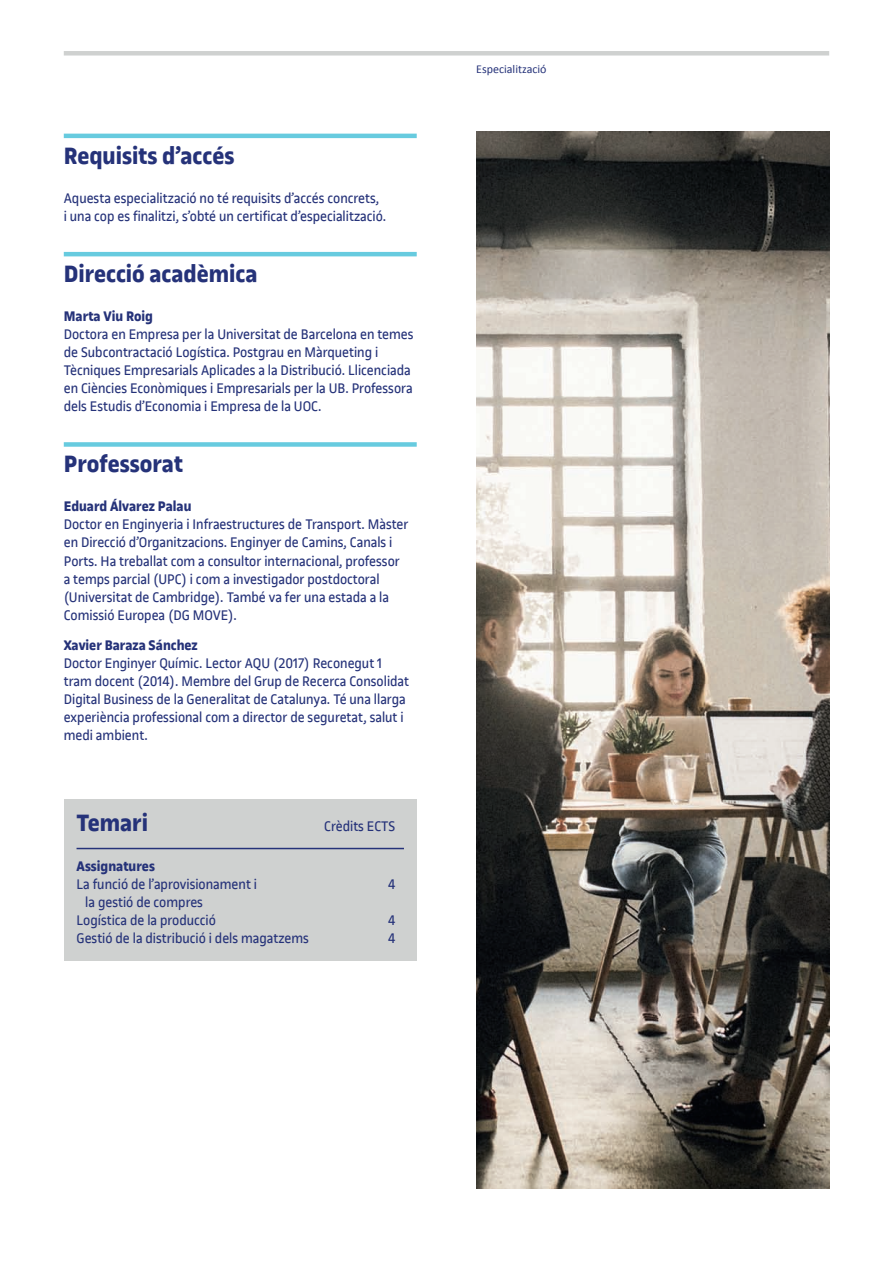
<style>
.page{position:relative;width:893px;height:1263px;background:#fff}
.page>*{position:absolute;margin:0;border:0;box-sizing:border-box;transform-origin:0 0}
.t1{font:700 25.5px "UOC Sans";color:#253279}
.t2{font:15px/18px "UOC Sans";color:#253279}
.t3{font:700 15px "UOC Sans";color:#253279}
.t4{font:12px "Calibri";color:#253279}
</style>
<div class="page">
<div style="left:64px;top:51px;width:765px;height:5px;background:#cfd1d0"></div>
<img style="left:476px;top:132px;width:353px;height:1056px">
<hr style="left:64px;top:134px;width:353px;height:4px;background:#67cbdf">
<hr style="left:64px;top:252px;width:353px;height:4px;background:#67cbdf">
<div style="left:64px;top:442px;width:353px;height:5px;background:#67cbdf"></div>
<div style="left:64px;top:799px;width:353px;height:162px;background:#cfd1d0"></div>
<hr style="left:77px;top:848px;width:327px;height:1px;background:#253279">
<h1 class="t1" style="left:64px;top:141px;width:172px">Requisits d’accés</h1>
<p class="t2" style="left:64px;top:189px;width:324px">Aquesta especialització no té requisits d’accés concrets, i una cop es finalitzi, s’obté un certificat d’especialització.</p>
<h1 class="t1" style="left:64px;top:259px;width:195px">Direcció acadèmica</h1>
<p class="t3" style="left:64px;top:308px;width:91px">Marta Viu Roig</p>
<p class="t2" style="left:64px;top:325px;width:351px">Doctora en Empresa per la Universitat de Barcelona en temes de Subcontractació Logística. Postgrau en Màrqueting i Tècniques Empresarials Aplicades a la Distribució. Llicenciada en Ciències Econòmiques i Empresarials per la UB. Professora dels Estudis d’Economia i Empresa de la UOC.</p>
<h1 class="t1" style="left:64px;top:449px;width:121px">Professorat</h1>
<p class="t3" style="left:64px;top:498px;width:129px">Eduard Álvarez Palau</p>
<p class="t2" style="left:64px;top:516px;width:346px">Doctor en Enginyeria i Infraestructures de Transport. Màster en Direcció d’Organitzacions. Enginyer de Camins, Canals i Ports. Ha treballat com a consultor internacional, professor a temps parcial (UPC) i com a investigador postdoctoral (Universitat de Cambridge). També va fer una estada a la Comissió Europea (DG MOVE).</p>
<p class="t3" style="left:64px;top:637px;width:136px">Xavier Baraza Sánchez</p>
<p class="t2" style="left:64px;top:654px;width:347px">Doctor Enginyer Químic. Lector AQU (2017) Reconegut 1 tram docent (2014). Membre del Grup de Recerca Consolidat Digital Business de la Generalitat de Catalunya. Té una llarga experiència professional com a director de seguretat, salut i medi ambient.</p>
<h1 class="t1" style="left:77px;top:808px;width:73px">Temari</h1>
<p class="t2" style="left:324px;top:817px;width:73px">Crèdits ECTS</p>
<p class="t3" style="left:77px;top:857px;width:80px">Assignatures</p>
<p class="t2" style="left:77px;top:875px;width:182px">La funció de l’aprovisionament i</p>
<p class="t2" style="left:388px;top:875px;width:9px">4</p>
<p class="t2" style="left:77px;top:893px;width:141px;text-align:center">la gestió de compres<br>Logística de la producció</p>
<p class="t2" style="left:388px;top:911px;width:9px">4</p>
<p class="t2" style="left:77px;top:929px;width:234px">Gestió de la distribució i dels magatzems</p>
<p class="t2" style="left:388px;top:929px;width:9px">4</p>
<p class="t4" style="left:476px;top:61px;width:72px">Especialització</p>
</div>
